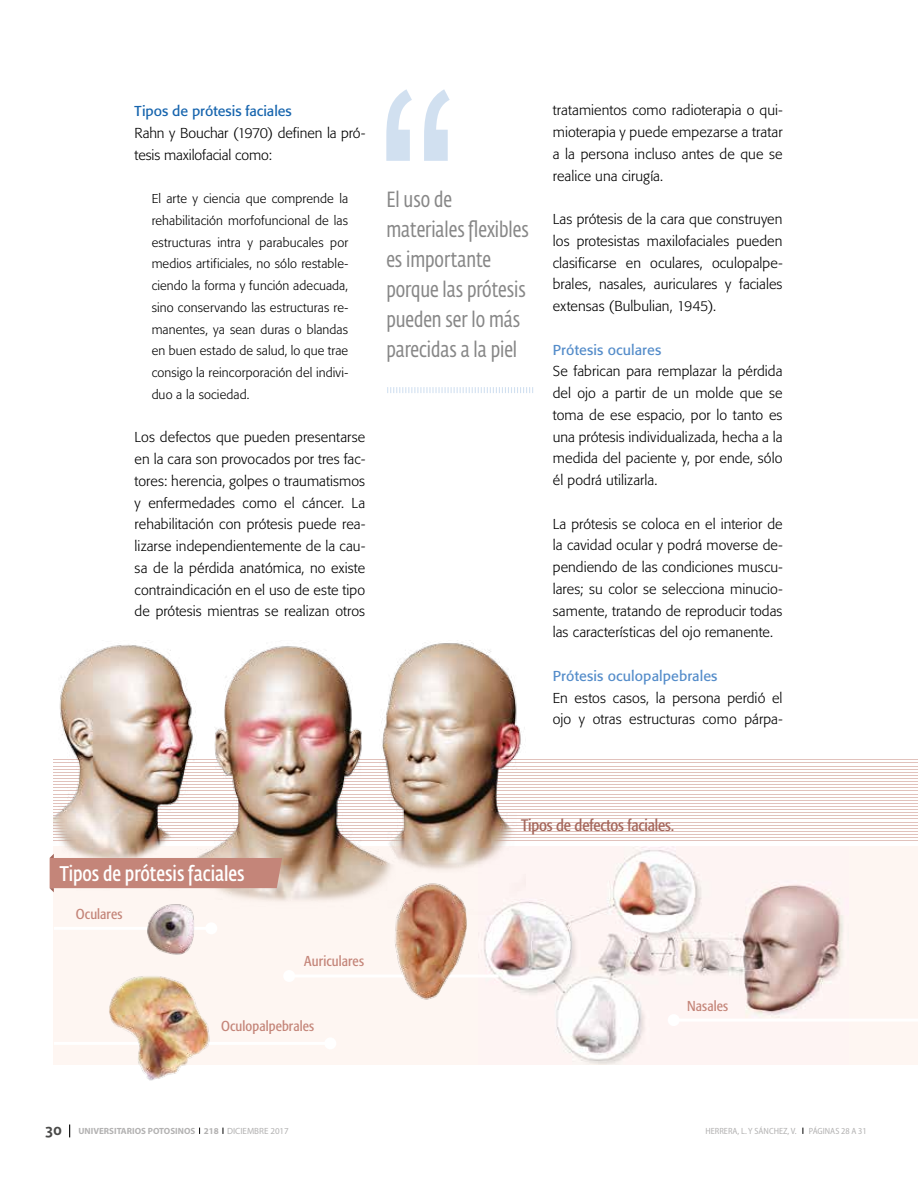
<style>
.page{position:relative;width:918px;height:1188px;background:#fff}
.page>*{position:absolute;margin:0;border:0;box-sizing:border-box;transform-origin:0 0}
.t1{font:21.75px/30px "Fedra Sans Cond Std";color:#878787}
.t2{font:600 21px "Fedra Sans Cond Std";color:#fff}
.t3{font:condensed 16.5px "Formata";letter-spacing:-.01em;color:#a4665b}
.t4{font:300 14.25px/21.8px "Formata";letter-spacing:.005em;color:#000;text-align:justify}
.t5{font:condensed 14.25px "Formata";letter-spacing:.005em;color:#c48579}
.t6{font:14.25px "Formata";letter-spacing:.01em;color:#558dca}
.t7{font:14.25px "Formata";letter-spacing:-.005em;color:#1765ae}
.t8{font:300 12.75px/21.8px "Formata";letter-spacing:.01em;color:#000;text-align:justify}
.t9{font:700 9px "Myriad Pro";color:#b3b2b2}
.t10{font:semi-condensed 9px "Myriad Pro";color:#b3b2b2}
.s1{font-family:"Daxline Pro";font-size:15px;color:#4a4a49}
.s2{font-weight:400}
</style>
<div class="page">
<svg style="left:69px;top:1125px;width:1px;height:12px"></svg>
<div style="left:54px;top:846px;width:864px;height:218px;background:#fef6f2"></div>
<img style="left:491px;top:846px;width:352px;height:218px">
<hr style="left:54px;top:840px;width:864px;height:1px;background:#c48579">
<hr style="left:54px;top:837px;width:864px;height:1px;background:#c48579">
<hr style="left:54px;top:834px;width:864px;height:1px;background:#c48579">
<hr style="left:54px;top:831px;width:864px;height:1px;background:#c48579">
<hr style="left:54px;top:828px;width:864px;height:1px;background:#c48579">
<hr style="left:54px;top:825px;width:864px;height:1px;background:#c48579">
<hr style="left:54px;top:822px;width:864px;height:1px;background:#c48579">
<hr style="left:54px;top:818px;width:864px;height:1px;background:#c48579">
<hr style="left:54px;top:815px;width:864px;height:1px;background:#c48579">
<hr style="left:54px;top:812px;width:864px;height:1px;background:#c48579">
<hr style="left:54px;top:809px;width:864px;height:1px;background:#c48579">
<hr style="left:54px;top:806px;width:864px;height:1px;background:#c48579">
<hr style="left:54px;top:803px;width:864px;height:1px;background:#c48579">
<hr style="left:54px;top:800px;width:864px;height:1px;background:#c48579">
<hr style="left:54px;top:797px;width:864px;height:1px;background:#c48579">
<hr style="left:54px;top:794px;width:864px;height:1px;background:#c48579">
<hr style="left:54px;top:791px;width:864px;height:1px;background:#c48579">
<hr style="left:54px;top:787px;width:864px;height:1px;background:#c48579">
<hr style="left:54px;top:784px;width:864px;height:1px;background:#c48579">
<hr style="left:54px;top:781px;width:864px;height:1px;background:#c48579">
<hr style="left:54px;top:778px;width:864px;height:1px;background:#c48579">
<hr style="left:54px;top:775px;width:864px;height:1px;background:#c48579">
<hr style="left:54px;top:772px;width:864px;height:1px;background:#c48579">
<hr style="left:54px;top:769px;width:864px;height:1px;background:#c48579">
<hr style="left:54px;top:766px;width:864px;height:1px;background:#c48579">
<hr style="left:54px;top:763px;width:864px;height:1px;background:#c48579">
<hr style="left:54px;top:759px;width:864px;height:1px;background:#c48579">
<img style="left:54px;top:642px;width:471px;height:273px">
<svg style="left:386px;top:89px;width:64px;height:72px"></svg>
<svg style="left:387px;top:387px;width:146px;height:6px"></svg>
<svg style="left:50px;top:854px;width:232px;height:38px;background:#cc988d"></svg>
<hr style="left:289px;top:975px;width:210px;height:3px;background:#fff">
<div style="left:283px;top:970px;width:12px;height:12px;background:#fff;border-radius:50%"></div>
<img style="left:367px;top:880px;width:124px;height:120px">
<hr style="left:674px;top:1019px;width:244px;height:3px;background:#fff">
<div style="left:668px;top:1014px;width:12px;height:12px;background:#fff;border-radius:50%"></div>
<hr style="left:54px;top:927px;width:157px;height:3px;background:#fff">
<div style="left:205px;top:922px;width:12px;height:12px;background:#fff;border-radius:50%"></div>
<hr style="left:54px;top:1042px;width:276px;height:3px;background:#fff">
<div style="left:324px;top:1037px;width:12px;height:12px;background:#fff;border-radius:50%"></div>
<img style="left:145px;top:901px;width:52px;height:45px">
<img style="left:108px;top:946px;width:133px;height:135px">
<p class="t7" style="left:135px;top:102px;width:159px">Tipos de prótesis faciales</p>
<p class="t4" style="left:135px;top:122px;width:232px">Rahn y Bouchar (1970) definen la pró&shy;tesis maxilofacial como:</p>
<p class="t8" style="left:152px;top:188px;width:198px">El arte y ciencia que comprende la rehabilitación morfofuncional de las estructuras intra y parabucales por medios artificiales, no sólo restable&shy;ciendo la forma y función adecuada, sino conservando las estructuras re&shy;manentes, ya sean duras o blandas en buen estado de salud, lo que trae consigo la reincorporación del indivi&shy;duo a la sociedad.</p>
<p class="t4" style="left:135px;top:427px;width:232px">Los defectos que pueden presentarse en la cara son provocados por tres fac&shy;tores: herencia, golpes o traumatismos y enfermedades como el cáncer. La rehabilitación con prótesis puede rea&shy;lizarse independientemente de la cau&shy;sa de la pérdida anatómica, no existe contraindicación en el uso de este tipo de prótesis mientras se realizan otros</p>
<h1 class="t1" style="left:386px;top:185px;width:144px">El uso de materiales flexibles es importante porque las prótesis pueden ser lo más parecidas a la piel</h1>
<p class="t4" style="left:553px;top:100px;width:231px">tratamientos como radioterapia o qui&shy;mioterapia y puede empezarse a tratar a la persona incluso antes de que se realice una cirugía.</p>
<p class="t4" style="left:553px;top:208px;width:231px">Las prótesis de la cara que construyen los protesistas maxilofaciales pueden clasificarse en oculares, oculopalpe&shy;brales, nasales, auriculares y faciales extensas (Bulbulian, 1945).</p>
<p class="t6" style="left:553px;top:341px;width:110px">Prótesis oculares</p>
<p class="t4" style="left:553px;top:361px;width:231px">Se fabrican para remplazar la pérdida del ojo a partir de un molde que se toma de ese espacio, por lo tanto es una prótesis individualizada, hecha a la medida del paciente y, por ende, sólo él podrá utilizarla.</p>
<p class="t4" style="left:553px;top:513px;width:231px">La prótesis se coloca en el interior de la cavidad ocular y podrá moverse de&shy;pendiendo de las condiciones muscu&shy;lares; su color se selecciona minucio&shy;samente, tratando de reproducir todas las características del ojo remanente.</p>
<p class="t6" style="left:553px;top:667px;width:166px">Prótesis oculopalpebrales</p>
<p class="t4" style="left:553px;top:687px;width:231px">En estos casos, la persona perdió el ojo y otras estructuras como párpa-</p>
<h2 class="t2" style="left:60px;top:861px;width:186px">Tipos de prótesis faciales</h2>
<p class="t5" style="left:76px;top:906px;width:48px">Oculares</p>
<p class="t5" style="left:304px;top:953px;width:61px">Auriculares</p>
<p class="t5" style="left:221px;top:1018px;width:95px">Oculopalpebrales</p>
<p class="t3" style="left:521px;top:816px;width:155px">Tipos de defectos faciales.</p>
<p class="t5" style="left:687px;top:998px;width:43px">Nasales</p>
<p class="t9" style="left:46px;top:1125px;width:245px"><span class="s1">30</span> UNIVERSITARIOS POTOSINOS 218 <span class="s2">DICIEMBRE 2017</span></p>
<p class="t10" style="left:706px;top:1125px;width:93px">HERRERA, L. Y SÁNCHEZ, V.</p>
<p class="t10" style="left:809px;top:1125px;width:59px">PÁGINAS 28 A 31</p>
</div>
